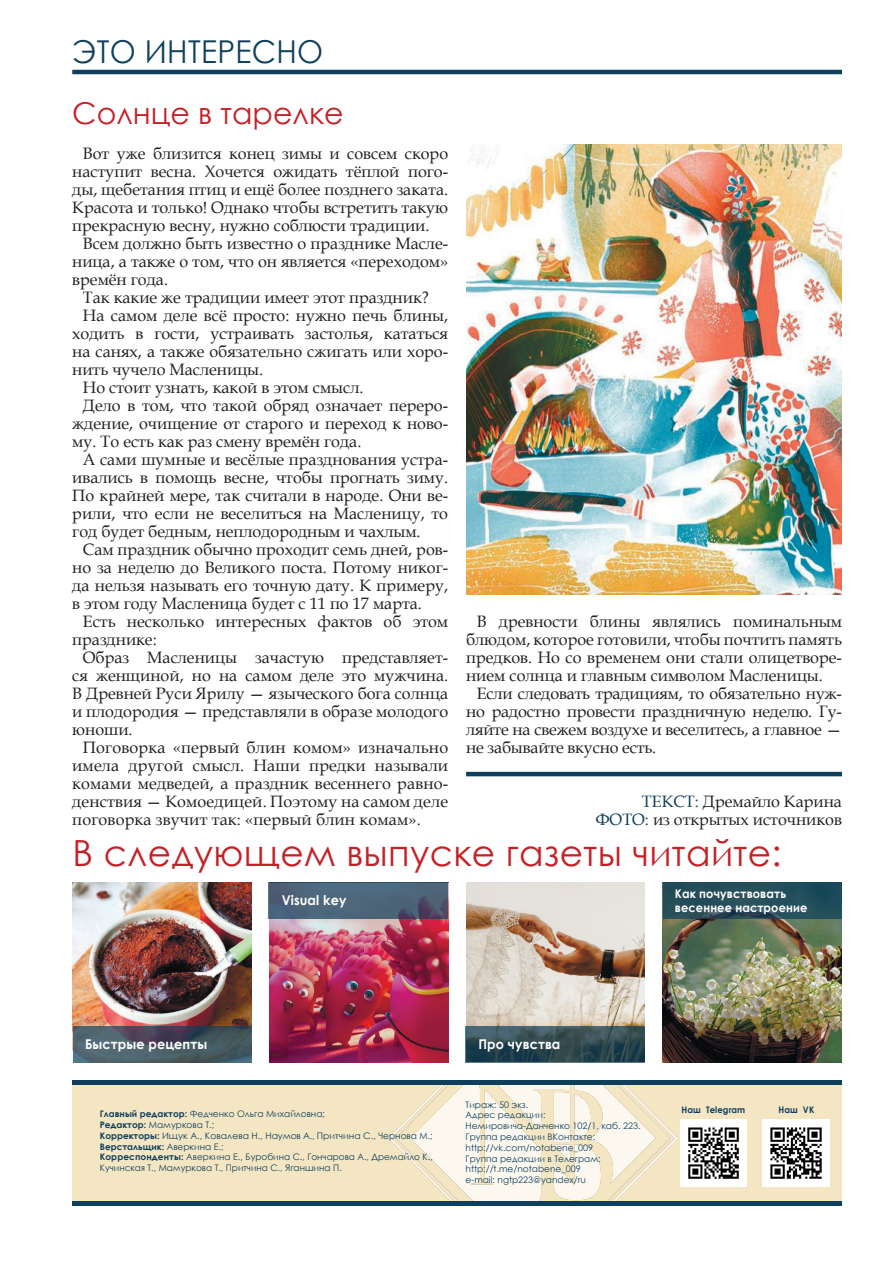
<style>
.page{position:relative;width:893px;height:1263px;background:#fff}
.page>*{position:absolute;margin:0;border:0;box-sizing:border-box;transform-origin:0 0}
.Заголовки{font:36px "Century Gothic";letter-spacing:.01em;color:#c42126}
.Послесловие{font:31.5px "Century Gothic";letter-spacing:.01em;color:#0e405c;scale:.95 1}
.Заголовки-2{font:30px "Century Gothic";color:#c42126}
.Основной_текст{font:16.5px/18px "Book Antiqua";color:#231f20;text-align:justify}
.Послесловие-2{font:700 13.5px "Century Gothic";letter-spacing:.01em;color:#fff;scale:.95 1}
.Послесловие-3{font:700 12px/14.4px "Century Gothic";letter-spacing:.01em;color:#fff;scale:.95 1}
.t1{font:9px/10.8px "Century Gothic";color:#0e405c}
.Послесловие-4{font:700 9px "Century Gothic";letter-spacing:.01em;color:#0e405c}
.Послесловие-5{font:700 9px "Century Gothic";letter-spacing:.01em;color:#0e405c;scale:.95 1}
.s1{color:#0e405c}
.s2{font-weight:700}
.s3{font-weight:400}
</style>
<div class="page">
<hr style="left:72px;top:70px;width:770px;height:4px;background:#0e405c">
<div style="left:72px;top:1085px;width:770px;height:119px;background:#f5e6c3"></div>
<img style="left:388px;top:1085px;width:289px;height:116px">
<div style="left:72px;top:1080px;width:770px;height:5px;background:#0e405c"></div>
<img style="left:763px;top:1119px;width:67px;height:67px">
<img style="left:680px;top:1120px;width:67px;height:66px">
<div style="left:72px;top:1201px;width:770px;height:5px;background:#0e405c"></div>
<img style="left:73px;top:882px;width:179px;height:144px">
<img style="left:663px;top:918px;width:178px;height:144px">
<img style="left:466px;top:882px;width:179px;height:144px">
<img style="left:270px;top:918px;width:178px;height:144px">
<img style="left:466px;top:144px;width:376px;height:450px">
<hr style="left:466px;top:772px;width:376px;height:4px;background:#0e405c">
<svg style="left:663px;top:882px;width:178px;height:36px;background:#254d5a"></svg>
<svg style="left:465px;top:1026px;width:180px;height:36px;background:#2f4b53"></svg>
<svg style="left:269px;top:882px;width:179px;height:36px;background:#4b6177"></svg>
<svg style="left:73px;top:1026px;width:179px;height:37px;background:#485863"></svg>
<p class="Послесловие" style="left:72px;top:30px;width:266px">ЭТО ИНТЕРЕСНО</p>
<p class="Заголовки-2" style="left:72px;top:92px;width:273px">Солнце в тарелке</p>
<p class="Основной_текст" style="left:72px;top:144px;width:377px;text-indent:11px">Вот уже близится конец зимы и совсем скоро наступит весна. Хочется ожидать тёплой пого&shy;ды, щебетания птиц и ещё более позднего заката.<br>Красота и только! Однако чтобы встретить такую прекрасную весну, нужно соблюсти традиции.</p>
<p class="Основной_текст" style="left:72px;top:234px;width:377px;text-indent:11px">Всем должно быть известно о празднике Масле&shy;ница, а также о том, что он является «переходом» времён года.</p>
<p class="Основной_текст" style="left:83px;top:288px;width:348px">Так какие же традиции имеет этот праздник?</p>
<p class="Основной_текст" style="left:72px;top:306px;width:377px;text-indent:11px">На самом деле всё просто: нужно печь блины, ходить в гости, устраивать застолья, кататься на санях, а также обязательно сжигать или хоро&shy;нить чучело Масленицы.</p>
<p class="Основной_текст" style="left:83px;top:378px;width:282px">Но стоит узнать, какой в этом смысл.</p>
<p class="Основной_текст" style="left:72px;top:396px;width:377px;text-indent:11px">Дело в том, что такой обряд означает переро&shy;ждение, очищение от старого и переход к ново&shy;му. То есть как раз смену времён года.</p>
<p class="Основной_текст" style="left:72px;top:450px;width:377px;text-indent:11px">А сами шумные и весёлые празднования устра&shy;ивались в помощь весне, чтобы прогнать зиму.<br>По крайней мере, так считали в народе. Они ве&shy;рили, что если не веселиться на Масленицу, то год будет бедным, неплодородным и чахлым.</p>
<p class="Основной_текст" style="left:72px;top:540px;width:377px;text-indent:11px">Сам праздник обычно проходит семь дней, ров&shy;но за неделю до Великого поста. Потому никог&shy;да нельзя называть его точную дату. К примеру, в этом году Масленица будет с 11 по 17 марта.</p>
<p class="Основной_текст" style="left:72px;top:612px;width:377px;text-indent:11px">Есть несколько интересных фактов об этом празднике:</p>
<p class="Основной_текст" style="left:72px;top:648px;width:377px;text-indent:11px">Образ Масленицы зачастую представляет&shy;ся женщиной, но на самом деле это мужчина.<br>В Древней Руси Ярилу — языческого бога солнца и плодородия — представляли в образе молодого юноши.</p>
<p class="Основной_текст" style="left:72px;top:738px;width:377px;text-indent:11px">Поговорка «первый блин комом» изначально имела другой смысл. Наши предки называли комами медведей, а праздник весеннего равно&shy;денствия — Комоедицей. Поэтому на самом деле поговорка звучит так: «первый блин комам».</p>
<p class="Основной_текст" style="left:466px;top:612px;width:377px;text-indent:11px">В древности блины являлись поминальным блюдом, которое готовили, чтобы почтить память предков. Но со временем они стали олицетворе&shy;нием солнца и главным символом Масленицы.</p>
<p class="Основной_текст" style="left:466px;top:684px;width:377px;text-indent:11px">Если следовать традициям, то обязательно нуж&shy;но радостно провести праздничную неделю. Гу&shy;ляйте на свежем воздухе и веселитесь, а главное — не забывайте вкусно есть.</p>
<p class="Основной_текст" style="left:642px;top:792px;width:202px"><span class="s1">ТЕКСТ:</span> Дремайло Карина</p>
<p class="Основной_текст" style="left:596px;top:810px;width:248px"><span class="s1">ФОТО:</span> из открытых источников</p>
<p class="Заголовки" style="left:73px;top:828px;width:710px">В следующем выпуске газеты читайте:</p>
<p class="Послесловие-3" style="left:675px;top:885px;width:141px">Как почувствовать весеннее настроение</p>
<p class="Послесловие-2" style="left:282px;top:890px;width:70px">Visual key</p>
<p class="Послесловие-2" style="left:85px;top:1034px;width:130px">Быстрые рецепты</p>
<p class="Послесловие-2" style="left:478px;top:1034px;width:88px">Про чувства</p>
<p class="t1" style="left:466px;top:1099px;width:64px">Тираж: 50 экз.</p>
<p class="t1" style="left:466px;top:1110px;width:81px">Адрес редакции:</p>
<p class="t1" style="left:466px;top:1120px;width:177px">Немировича-Данченко 102/1, каб. 223.</p>
<p class="t1" style="left:466px;top:1131px;width:131px">Группа редакции ВКонтакте:</p>
<p class="t1" style="left:466px;top:1142px;width:129px">http://vk.com/notabene_009</p>
<p class="t1" style="left:466px;top:1153px;width:137px">Группа редакции в Телеграм:</p>
<p class="t1" style="left:466px;top:1164px;width:117px">http://t.me/notabene_009</p>
<p class="t1" style="left:466px;top:1174px;width:122px">e-mail: ngtp223@yandex/ru</p>
<p class="t1" style="left:100px;top:1108px;width:227px"><span class="s2">Главный редактор:</span> Федченко Ольга Михайловна;</p>
<p class="Послесловие-5" style="left:682px;top:1103px;width:68px">Наш Telegram</p>
<p class="t1" style="left:100px;top:1119px;width:116px"><span class="s2">Редактор:</span> Мамуркова Т.;</p>
<p class="t1" style="left:100px;top:1130px;width:334px"><span class="s2">Корректоры:</span> Ищук А., Ковалева Н., Наумов А., Притчина С., Чернова М.;</p>
<p class="Послесловие-4" style="left:100px;top:1139px;width:125px">Верстальщик: <span class="s3">Аверкина Е.;</span></p>
<p class="t1" style="left:100px;top:1152px;width:335px"><span class="s2">Корреспонденты:</span> Аверкина Е., Буробина С., Гончарова А., Дремайло К.,<br>Кучинская Т., Мамуркова Т., Притчина С., Яганшина П.</p>
<p class="Послесловие-5" style="left:779px;top:1103px;width:39px">Наш VK</p>
</div>
